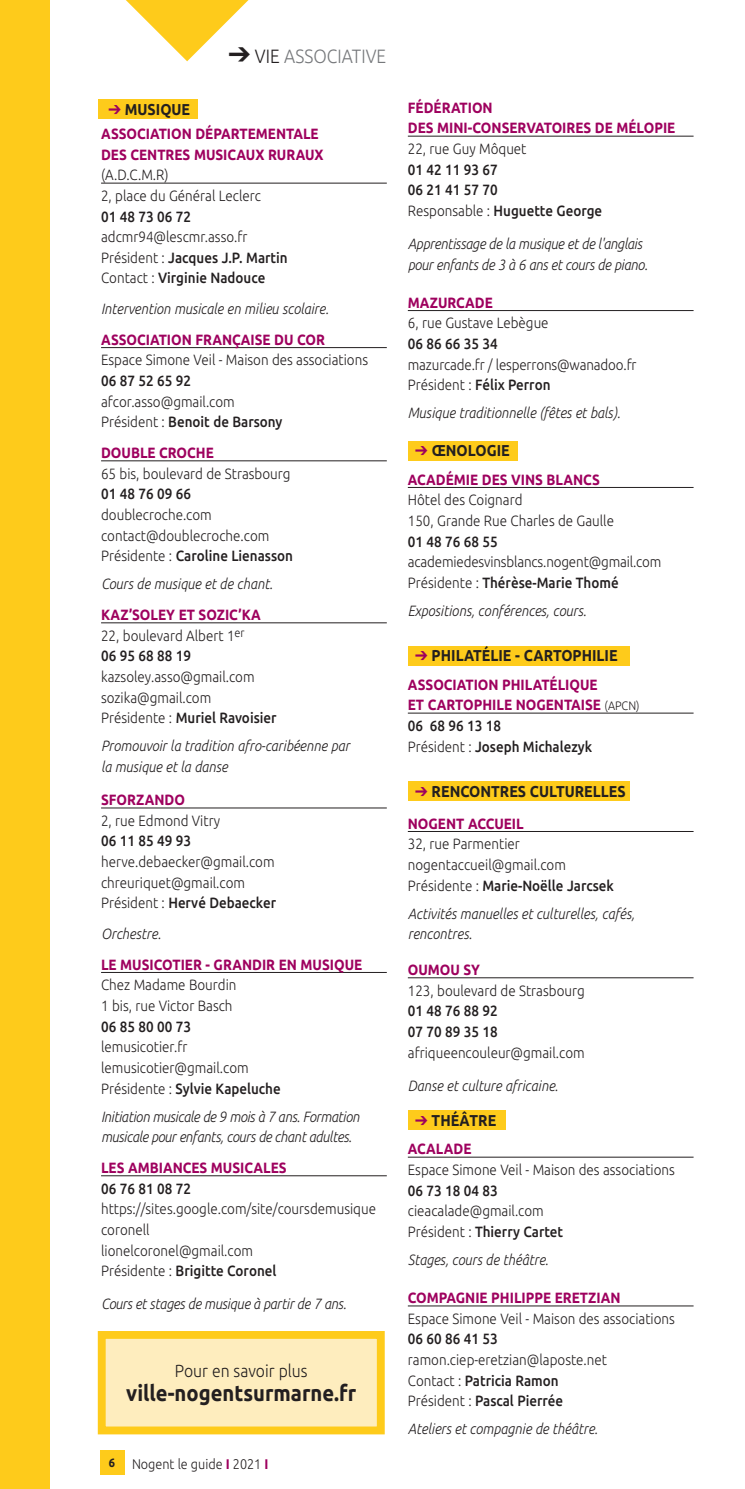
<style>
.page{position:relative;width:745px;height:1489px;background:#fff}
.page>*{position:absolute;margin:0;border:0;box-sizing:border-box;transform-origin:0 0}
.t1{font:700 22.4px "Ubuntu";color:#231f20;scale:.9 1}
.t2{font:300 19.25px "Ubuntu";color:#76787b;scale:.9 1}
.t3{font:300 17.5px "Ubuntu";color:#231f20;scale:.9 1}
.t4{font:700 15.75px "Ubuntu";color:#231f20;scale:.9 1}
.t5{font:300 14.88px/20.7px "Ubuntu";color:#231f20;scale:.9 1}
.t6{font:italic 300 14.88px/20.7px "Ubuntu";color:#231f20;scale:.9 1}
.t7{font:700 14.88px/20.7px "Ubuntu";color:#9e015e;scale:.9 1}
.t8{font:500 14.88px/20.7px "Ubuntu";color:#231f20;scale:.9 1}
.t9{font:italic 300 14.88px/20.7px "Ubuntu";letter-spacing:-.025em;color:#231f20;scale:.9 1}
.t10{font:300 14px "Ubuntu";color:#231f20;scale:.9 1}
.s1{color:#231f20}
.s2{font-weight:500}
.s3{font-weight:300;color:#231f20}
.s4{font-weight:500;color:#231f20}
.s5{font-weight:700;font-size:12.25px}
.s6{font-weight:700;color:#9e015e}
.s7{font-weight:300}
.s8{font-weight:300;font-size:12.25px;color:#231f20}
</style>
<div class="page">
<div style="left:408px;top:441px;width:109px;height:20px;background:#fecb1b"></div>
<div style="left:408px;top:645px;width:221px;height:20px;background:#fecb1b"></div>
<div style="left:98px;top:99px;width:99px;height:20px;background:#fecb1b"></div>
<div style="left:408px;top:781px;width:221px;height:20px;background:#fecb1b"></div>
<div style="left:408px;top:1110px;width:97px;height:19px;background:#fecb1b"></div>
<hr style="left:101px;top:183px;width:285px;height:1px;background:#231f20">
<hr style="left:101px;top:347px;width:285px;height:1px;background:#231f20">
<hr style="left:101px;top:460px;width:285px;height:1px;background:#231f20">
<hr style="left:101px;top:622px;width:285px;height:1px;background:#231f20">
<hr style="left:101px;top:807px;width:285px;height:1px;background:#231f20">
<hr style="left:101px;top:972px;width:285px;height:1px;background:#231f20">
<hr style="left:101px;top:1175px;width:285px;height:1px;background:#231f20">
<hr style="left:407px;top:136px;width:286px;height:1px;background:#231f20">
<hr style="left:407px;top:310px;width:286px;height:1px;background:#231f20">
<hr style="left:407px;top:487px;width:286px;height:1px;background:#231f20">
<hr style="left:407px;top:712px;width:286px;height:1px;background:#231f20">
<hr style="left:407px;top:831px;width:286px;height:1px;background:#231f20">
<hr style="left:407px;top:977px;width:286px;height:1px;background:#231f20">
<hr style="left:407px;top:1156px;width:286px;height:1px;background:#231f20">
<hr style="left:407px;top:1305px;width:286px;height:1px;background:#231f20">
<div style="left:0;top:0;width:50px;height:1488px;background:#fecb1b"></div>
<div style="left:100px;top:1450px;width:25px;height:25px;background:#fecb1b"></div>
<div style="left:106px;top:1338px;width:270px;height:88px;background:#feedbe"></div>
<div style="left:98px;top:1330px;width:286px;height:104px;border:8px solid #fecb1b"></div>
<svg style="left:126px;top:0;width:123px;height:61px"></svg>
<p class="t2" style="left:255px;top:44px;width:147px"><span class="s1">VIE</span> ASSOCIATIVE</p>
<p class="t4" style="left:125px;top:100px;width:74px">MUSIQUE</p>
<p class="t7" style="left:101px;top:123px;width:248px">ASSOCIATION DÉPARTEMENTALE<br>DES CENTRES MUSICAUX RURAUX</p>
<p class="t5" style="left:101px;top:164px;width:179px">(A.D.C.M.R)<br>2, place du Général Leclerc</p>
<p class="t8" style="left:101px;top:205px;width:101px">01 48 73 06 72</p>
<p class="t5" style="left:101px;top:226px;width:209px">adcmr94@lescmr.asso.fr<br>Président : <span class="s2">Jacques J.P. Martin<br></span>Contact : <span class="s2">Virginie Nadouce</span></p>
<p class="t6" style="left:101px;top:298px;width:254px">Intervention musicale en milieu scolaire.</p>
<p class="t7" style="left:101px;top:329px;width:250px">ASSOCIATION FRANÇAISE DU COR</p>
<p class="t5" style="left:101px;top:349px;width:298px">Espace Simone Veil - Maison des associations</p>
<p class="t8" style="left:101px;top:370px;width:101px">06 87 52 65 92</p>
<p class="t5" style="left:101px;top:390px;width:203px">afcor.asso@gmail.com<br>Président : <span class="s2">Benoit de Barsony</span></p>
<p class="t7" style="left:101px;top:442px;width:127px">DOUBLE CROCHE</p>
<p class="t5" style="left:101px;top:462px;width:212px">65 bis, boulevard de Strasbourg</p>
<p class="t8" style="left:101px;top:483px;width:101px">01 48 76 09 66</p>
<p class="t5" style="left:101px;top:504px;width:215px">doublecroche.com contact@doublecroche.com<br>Présidente : <span class="s2">Caroline Lienasson</span></p>
<p class="t6" style="left:101px;top:573px;width:192px">Cours de musique et de chant.</p>
<p class="t7" style="left:101px;top:604px;width:179px">KAZ’SOLEY ET SOZIC’KA<br><span class="s3">22, boulevard Albert 1</span><sup>er<br></sup><span class="s4">06 95 68 88 19</span></p>
<p class="t5" style="left:101px;top:666px;width:196px">kazsoley.asso@gmail.com sozika@gmail.com<br>Présidente : <span class="s2">Muriel Ravoisier</span></p>
<p class="t6" style="left:101px;top:735px;width:277px">Promouvoir la tradition afro-caribéenne par la musique et la danse</p>
<p class="t7" style="left:101px;top:789px;width:95px">SFORZANDO</p>
<p class="t5" style="left:101px;top:809px;width:134px">2, rue Edmond Vitry</p>
<p class="t8" style="left:101px;top:830px;width:101px">06 11 85 49 93</p>
<p class="t5" style="left:101px;top:851px;width:196px">herve.debaecker@gmail.com chreuriquet@gmail.com<br>Président : <span class="s2">Hervé Debaecker</span></p>
<p class="t6" style="left:101px;top:922px;width:68px">Orchestre.</p>
<p class="t7" style="left:101px;top:953px;width:291px">LE MUSICOTIER - GRANDIR EN MUSIQUE</p>
<p class="t5" style="left:101px;top:974px;width:152px">Chez Madame Bourdin<br>1 bis, rue Victor Basch</p>
<p class="t8" style="left:101px;top:1015px;width:101px">06 85 80 00 73</p>
<p class="t5" style="left:101px;top:1036px;width:201px">lemusicotier.fr lemusicotier@gmail.com<br>Présidente : <span class="s2">Sylvie Kapeluche</span></p>
<p class="t9" style="left:101px;top:1105px;width:288px">Initiation musicale de 9 mois à 7 ans. Formation musicale pour enfants, cours de chant adultes.</p>
<p class="t7" style="left:101px;top:1156px;width:207px">LES AMBIANCES MUSICALES</p>
<p class="t8" style="left:101px;top:1177px;width:101px">06 76 81 08 72</p>
<p class="t5" style="left:101px;top:1198px;width:307px">https://sites.google.com/site/coursdemusique coronell<br>lionelcoronel@gmail.com<br>Présidente : <span class="s2">Brigitte Coronel</span></p>
<p class="t6" style="left:101px;top:1293px;width:274px">Cours et stages de musique à partir de 7 ans.</p>
<p class="t3" style="left:175px;top:1359px;width:149px">Pour en savoir plus</p>
<h1 class="t1" style="left:126px;top:1379px;width:257px">ville-nogentsurmarne.fr</h1>
<p class="t10" style="left:109px;top:1454px;width:179px"><span class="s5">6</span> Nogent le guide <span class="s6">I</span> 2021 <span class="s6">I</span></p>
<p class="t7" style="left:407px;top:97px;width:298px">FÉDÉRATION<br>DES MINI-CONSERVATOIRES DE MÉLOPIE</p>
<p class="t5" style="left:407px;top:138px;width:133px">22, rue Guy Môquet</p>
<p class="t8" style="left:407px;top:158px;width:217px">01 42 11 93 67<br>06 21 41 57 70<br><span class="s7">Responsable :</span> Huguette George</p>
<p class="t6" style="left:407px;top:233px;width:268px">Apprentissage de la musique et de l'anglais pour enfants de 3 à 6 ans et cours de piano.</p>
<p class="t7" style="left:407px;top:292px;width:96px">MAZURCADE</p>
<p class="t5" style="left:407px;top:312px;width:158px">6, rue Gustave Lebègue</p>
<p class="t8" style="left:407px;top:333px;width:101px">06 86 66 35 34</p>
<p class="t5" style="left:407px;top:353px;width:255px">mazurcade.fr / lesperrons@wanadoo.fr<br>Président : <span class="s2">Félix Perron</span></p>
<p class="t6" style="left:407px;top:402px;width:237px">Musique traditionnelle (fêtes et bals).</p>
<p class="t4" style="left:431px;top:441px;width:88px">ŒNOLOGIE</p>
<p class="t7" style="left:407px;top:468px;width:215px">ACADÉMIE DES VINS BLANCS</p>
<p class="t5" style="left:407px;top:489px;width:230px">Hôtel des Coignard<br>150, Grande Rue Charles de Gaulle</p>
<p class="t8" style="left:407px;top:530px;width:101px">01 48 76 68 55</p>
<p class="t5" style="left:407px;top:551px;width:283px">academiedesvinsblancs.nogent@gmail.com<br>Présidente : <span class="s2">Thérèse-Marie Thomé</span></p>
<p class="t6" style="left:407px;top:600px;width:200px">Expositions, conférences, cours.</p>
<p class="t4" style="left:431px;top:646px;width:208px">PHILATÉLIE - CARTOPHILIE</p>
<p class="t7" style="left:407px;top:673px;width:259px">ASSOCIATION PHILATÉLIQUE<br>ET CARTOPHILE NOGENTAISE <span class="s8">(APCN)<br></span><span class="s4">06 68 96 13 18<br></span><span class="s3">Président :</span> <span class="s4">Joseph Michalezyk</span></p>
<p class="t4" style="left:431px;top:781px;width:217px">RENCONTRES CULTURELLES</p>
<p class="t7" style="left:407px;top:812px;width:130px">NOGENT ACCUEIL</p>
<p class="t5" style="left:407px;top:833px;width:230px">32, rue Parmentier nogentaccueil@gmail.com<br>Présidente : <span class="s2">Marie-Noëlle Jarcsek</span></p>
<p class="t6" style="left:407px;top:902px;width:253px">Activités manuelles et culturelles, cafés, rencontres.</p>
<p class="t7" style="left:407px;top:959px;width:82px">OUMOU SY</p>
<p class="t5" style="left:407px;top:979px;width:198px">123, boulevard de Strasbourg</p>
<p class="t8" style="left:407px;top:999px;width:101px">01 48 76 88 92<br>07 70 89 35 18</p>
<p class="t5" style="left:407px;top:1041px;width:198px">afriqueencouleur@gmail.com</p>
<p class="t6" style="left:407px;top:1074px;width:168px">Danse et culture africaine.</p>
<p class="t4" style="left:431px;top:1110px;width:73px">THÉÂTRE</p>
<p class="t7" style="left:407px;top:1138px;width:72px">ACALADE</p>
<p class="t5" style="left:407px;top:1158px;width:298px">Espace Simone Veil - Maison des associations</p>
<p class="t8" style="left:407px;top:1179px;width:101px">06 73 18 04 83</p>
<p class="t5" style="left:407px;top:1200px;width:174px">cieacalade@gmail.com<br>Président : <span class="s2">Thierry Cartet</span></p>
<p class="t6" style="left:407px;top:1248px;width:158px">Stages, cours de théâtre.</p>
<p class="t7" style="left:407px;top:1286px;width:237px">COMPAGNIE PHILIPPE ERETZIAN</p>
<p class="t5" style="left:407px;top:1307px;width:298px">Espace Simone Veil - Maison des associations</p>
<p class="t8" style="left:407px;top:1327px;width:101px">06 60 86 41 53</p>
<p class="t5" style="left:407px;top:1348px;width:223px">ramon.ciep-eretzian@laposte.net<br>Contact : <span class="s2">Patricia Ramon<br></span>Président : <span class="s2">Pascal Pierrée</span></p>
<p class="t6" style="left:407px;top:1418px;width:212px">Ateliers et compagnie de théâtre.</p>
</div>
